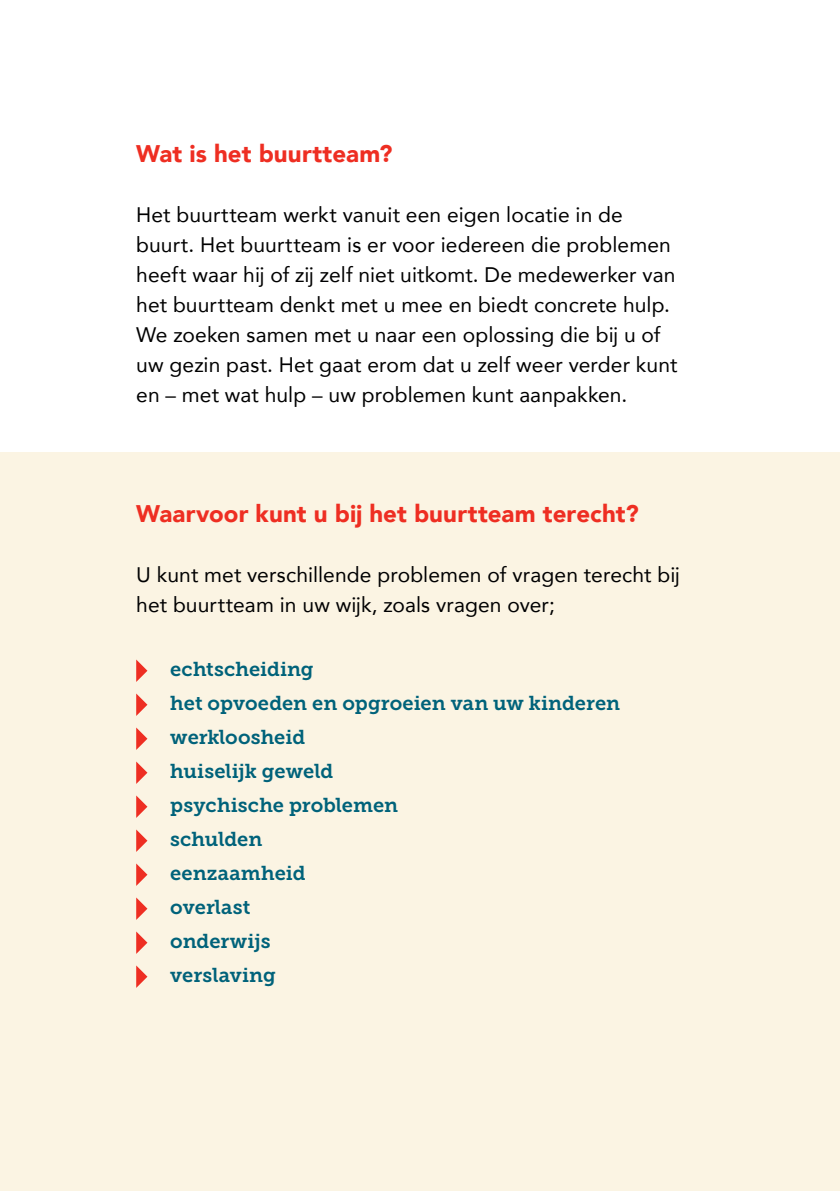
<style>
.page{position:relative;width:840px;height:1191px;background:#fff}
.page>*{position:absolute;margin:0;border:0;box-sizing:border-box;transform-origin:0 0}
.t1{font:900 24px "Avenir";letter-spacing:.005em;color:#ee2e22}
.t2{font:21px/30px "Avenir";letter-spacing:.005em;color:#000001}
.t3{font:20px/34px "Museo Slab 700";color:#00627a}
</style>
<div class="page">
<div style="left:0;top:452px;width:839px;height:739px;background:#fbf4e3"></div>
<svg style="left:136px;top:659px;width:11px;height:23px"></svg>
<svg style="left:136px;top:693px;width:11px;height:23px"></svg>
<svg style="left:136px;top:727px;width:11px;height:23px"></svg>
<svg style="left:136px;top:761px;width:11px;height:23px"></svg>
<svg style="left:136px;top:795px;width:11px;height:23px"></svg>
<svg style="left:136px;top:829px;width:11px;height:23px"></svg>
<svg style="left:136px;top:863px;width:11px;height:23px"></svg>
<svg style="left:136px;top:897px;width:11px;height:23px"></svg>
<svg style="left:136px;top:931px;width:11px;height:23px"></svg>
<svg style="left:136px;top:965px;width:11px;height:23px"></svg>
<p class="t1" style="left:136px;top:133px;width:257px">Wat is het buurtteam?</p>
<p class="t2" style="left:136px;top:199px;width:542px">Het buurtteam werkt vanuit een eigen locatie in de buurt. Het buurtteam is er voor iedereen die problemen heeft waar hij of zij zelf niet uitkomt. De medewerker van het buurtteam denkt met u mee en biedt concrete hulp.<br>We zoeken samen met u naar een oplossing die bij u of uw gezin past. Het gaat erom dat u zelf weer verder kunt en – met wat hulp – uw problemen kunt aanpakken.</p>
<p class="t1" style="left:136px;top:493px;width:504px">Waarvoor kunt u bij het buurtteam terecht?</p>
<p class="t2" style="left:136px;top:559px;width:545px">U kunt met verschillende problemen of vragen terecht bij het buurtteam in uw wijk, zoals vragen over;</p>
<p class="t3" style="left:170px;top:652px;width:451px">echtscheiding<br>het opvoeden en opgroeien van uw kinderen werkloosheid<br>huiselijk geweld<br>psychische problemen<br>schulden<br>eenzaamheid<br>overlast<br>onderwijs<br>verslaving</p>
</div>
